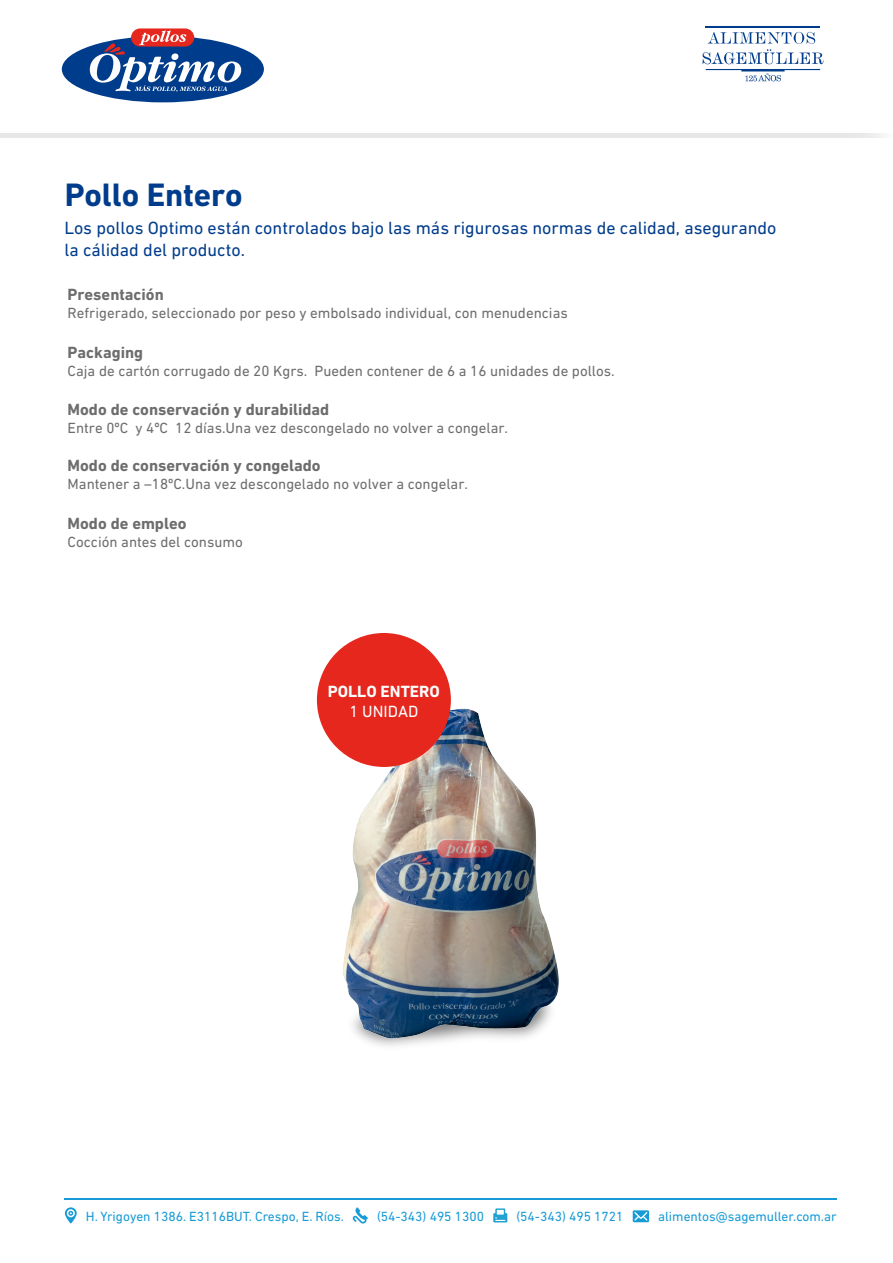
<style>
.page{position:relative;width:893px;height:1263px;background:#fff}
.page>*{position:absolute;margin:0;border:0;box-sizing:border-box;transform-origin:0 0}
.t1{font:700 33px "DIN Next LT Pro";letter-spacing:-.005em;color:#003c8c}
.t2{font:18px/21.6px "DIN Next LT Pro";color:#003c8c}
.t3{font:700 16.5px "DIN Next LT Pro";color:#6d6d6d}
.t4{font:700 16.5px "DIN Next LT Pro";color:#fff}
.t5{font:16.5px "DIN Next LT Pro";color:#fff}
.t6{font:15px "DIN Next LT Pro";color:#6d6d6d}
.t7{font:13.5px "DIN Next LT Pro";color:#179bd7}
</style>
<div class="page">
<hr style="left:0;top:134px;width:893px;height:4px;background:#e6e7e8">
<hr style="left:64px;top:1198px;width:773px;height:2px;background:#179bd7">
<svg style="left:65px;top:1207px;width:12px;height:16px"></svg>
<svg style="left:352px;top:1207px;width:16px;height:17px"></svg>
<svg style="left:493px;top:1208px;width:14px;height:14px"></svg>
<svg style="left:633px;top:1210px;width:16px;height:12px"></svg>
<svg style="left:703px;top:26px;width:120px;height:55px"></svg>
<div style="left:62px;top:36px;width:202px;height:66px;background:#003c8c;border-radius:50%"></div>
<div style="left:131px;top:28px;width:63px;height:19px;background:#e5271e;border-radius:9px"></div>
<svg style="left:90px;top:31px;width:151px;height:61px"></svg>
<img style="left:316px;top:633px;width:243px;height:413px">
<div style="left:317px;top:633px;width:134px;height:134px;background:#e5271e;border-radius:50%"></div>
<h1 class="t1" style="left:65px;top:176px;width:179px">Pollo Entero</h1>
<p class="t2" style="left:64px;top:217px;width:714px">Los pollos Optimo están controlados bajo las más rigurosas normas de calidad, asegurando la cálidad del producto.</p>
<p class="t3" style="left:68px;top:285px;width:98px">Presentación</p>
<p class="t6" style="left:68px;top:304px;width:502px">Refrigerado, seleccionado por peso y embolsado individual, con menudencias</p>
<p class="t3" style="left:68px;top:342px;width:77px">Packaging</p>
<p class="t6" style="left:68px;top:362px;width:549px">Caja de cartón corrugado de 20 Kgrs. Pueden contener de 6 a 16 unidades de pollos.</p>
<p class="t3" style="left:68px;top:400px;width:263px">Modo de conservación y durabilidad</p>
<p class="t6" style="left:68px;top:419px;width:442px">Entre 0ºC y 4ºC 12 días.Una vez descongelado no volver a congelar.</p>
<p class="t3" style="left:68px;top:456px;width:255px">Modo de conservación y congelado</p>
<p class="t6" style="left:68px;top:475px;width:402px">Mantener a –18ºC.Una vez descongelado no volver a congelar.</p>
<p class="t3" style="left:68px;top:513px;width:120px">Modo de empleo</p>
<p class="t6" style="left:68px;top:533px;width:177px">Cocción antes del consumo</p>
<p class="t4" style="left:328px;top:682px;width:114px">POLLO ENTERO</p>
<p class="t5" style="left:349px;top:702px;width:71px">1 UNIDAD</p>
<p class="t7" style="left:86px;top:1208px;width:260px">H. Yrigoyen 1386. E3116BUT. Crespo, E. Ríos.</p>
<p class="t7" style="left:377px;top:1208px;width:109px">(54-343) 495 1300</p>
<p class="t7" style="left:516px;top:1208px;width:109px">(54-343) 495 1721</p>
<p class="t7" style="left:658px;top:1208px;width:180px">alimentos@sagemuller.com.ar</p>
</div>
